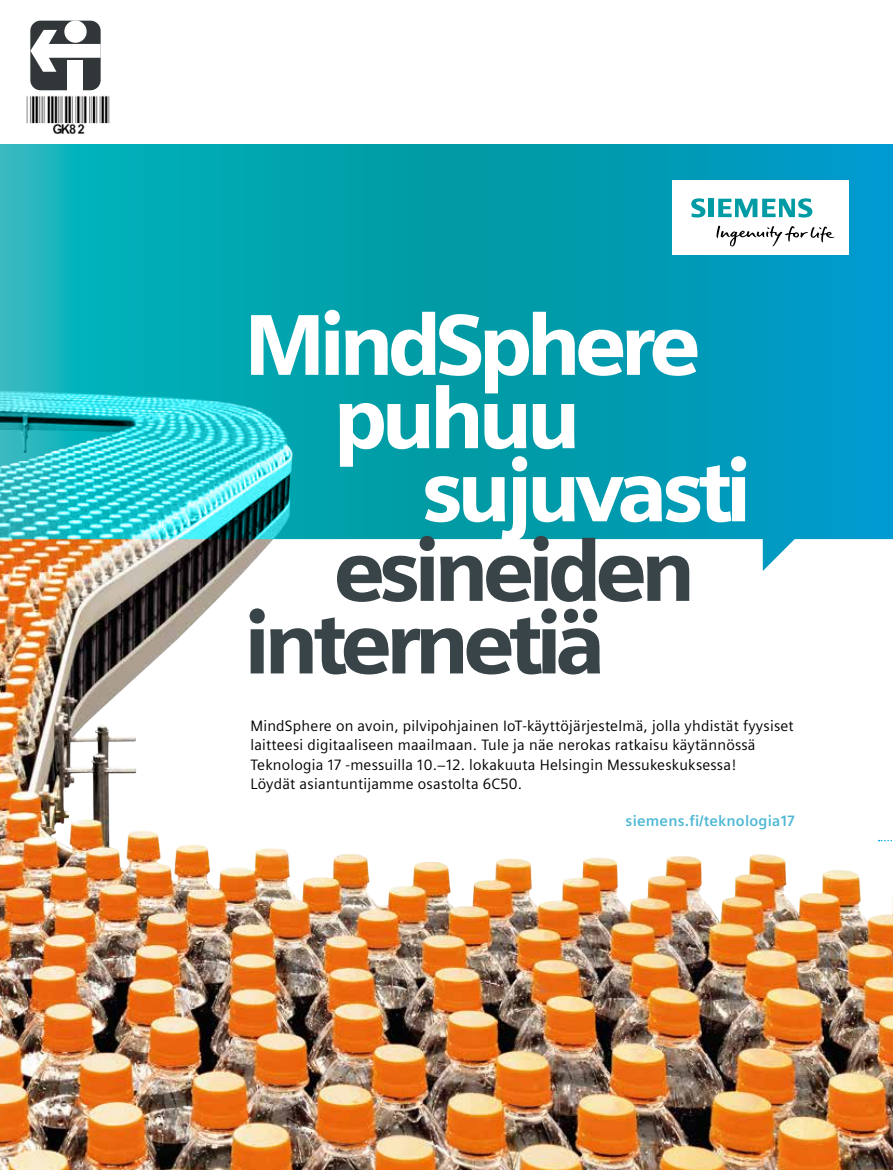
<style>
.page{position:relative;width:893px;height:1170px;background:#fff}
.page>*{position:absolute;margin:0;border:0;box-sizing:border-box;transform-origin:0 0}
.t1{font:900 86.25px/73.3px "Siemens Sans";letter-spacing:-.075em;color:#fff;text-align:center}
.t2{font:900 86.25px/72.6px "Siemens Sans";letter-spacing:-.075em;color:#394448}
.t3{font:15px/19.5px "Siemens Sans";letter-spacing:.015em;color:#000}
.t4{font:700 15px "Siemens Sans";letter-spacing:.015em;color:#4eb8d4}
</style>
<div class="page">
<img style="left:26px;top:96px;width:84px;height:38px">
<svg style="left:30px;top:20px;width:71px;height:71px"></svg>
<div style="left:67px;top:60px;width:15px;height:30px;background:#fff"></div>
<img style="left:0;top:571px;width:893px;height:598px">
<svg style="left:0;top:144px;width:893px;height:427px;background:#1aa9b9"></svg>
<div style="left:673px;top:180px;width:176px;height:74px;background:#fff"></div>
<svg style="left:716px;top:226px;width:118px;height:20px"></svg>
<svg style="left:691px;top:198px;width:121px;height:19px"></svg>
<h1 class="t1" style="left:244px;top:308px;width:458px">MindSphere puhuu</h1>
<h1 class="t1" style="left:421px;top:454px;width:332px">sujuvasti</h1>
<h1 class="t2" style="left:244px;top:534px;width:453px;text-indent:89px">esineiden internetiä</h1>
<p class="t3" style="left:250px;top:716px;width:545px">MindSphere on avoin, pilvipohjainen IoT-käyttöjärjestelmä, jolla yhdistät fyysiset laitteesi digitaaliseen maailmaan. Tule ja näe nerokas ratkaisu käytännössä Teknologia 17 -messuilla 10.−12. lokakuuta Helsingin Messukeskuksessa!<br>Löydät asiantuntijamme osastolta 6C50.</p>
<p class="t4" style="left:626px;top:811px;width:171px">siemens.fi/teknologia17</p>
</div>
